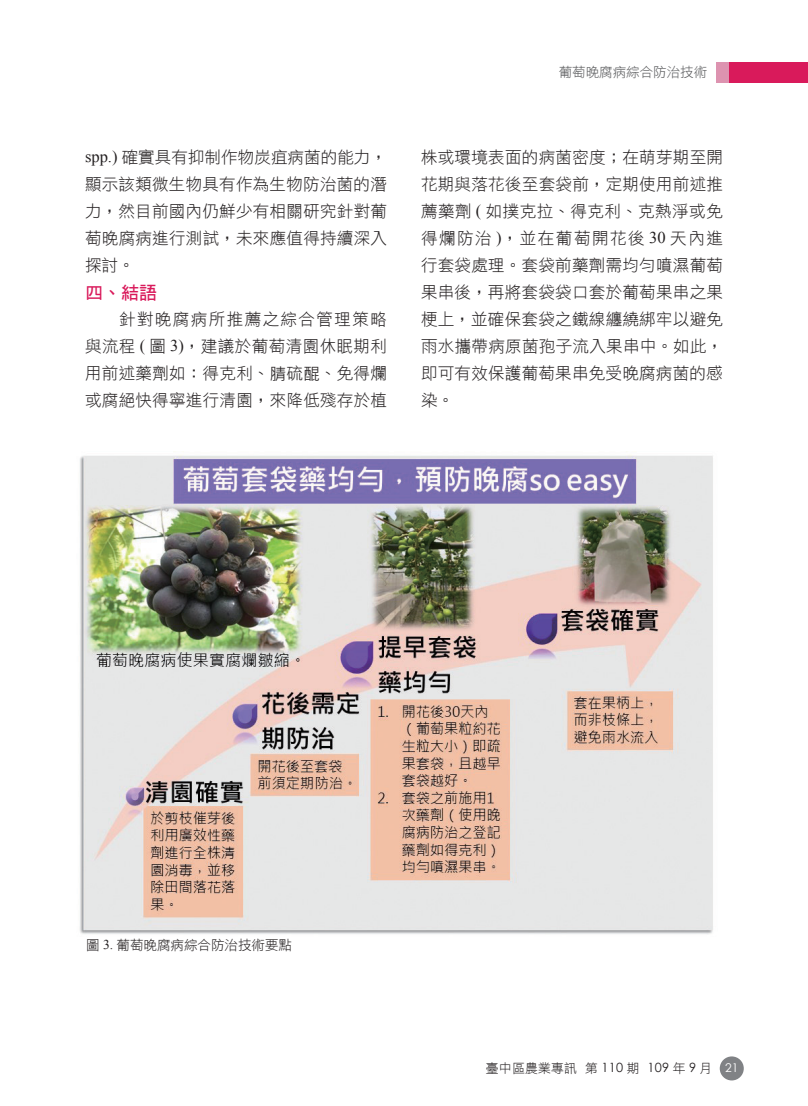
<style>
.page{position:relative;width:808px;height:1106px;background:#fff}
.page>*{position:absolute;margin:0;border:0;box-sizing:border-box;transform-origin:0 0}
.一_前言{font:18px "DF Hei Bd HK BF";color:#d91a5b}
.內文{font:16.5px/27px "DF Hei Lt HK BF";letter-spacing:.02em;color:#231f20;text-align:justify}
.t1{font:13.5px "DF Hei Lt HK BF";color:#231f20}
.t2{font:13.5px "DF Hei Lt HK BF";color:#57585a}
.t3{font:12.75px "DF Hei Lt HK BF";letter-spacing:.025em;color:#231f20}
.s1{font-family:"Times New Roman"}
.s2{font-family:"Microsoft Jheng Hei"}
.s3{font-family:"Century Gothic"}
.s4{font-family:"Century Gothic";font-size:12px;color:#fff}
</style>
<div class="page">
<div style="left:716px;top:63px;width:92px;height:20px;background:#dd93b0"></div>
<div style="left:729px;top:63px;width:79px;height:20px;background:#d91a5b"></div>
<div style="left:720px;top:1056px;width:24px;height:24px;background:#808285;border-radius:50%"></div>
<img style="left:80px;top:451px;width:633px;height:483px">
<p class="內文" style="left:85px;top:144px;width:304px"><span class="s1">spp.)</span> 確實具有抑制作物炭疽病菌的能力，顯示該類微生物具有作為生物防治菌的潛力，然目前國內仍鮮少有相關研究針對葡萄晚腐病進行測試，未來應值得持續深入探討。</p>
<p class="一_前言" style="left:85px;top:284px;width:73px">四、結語</p>
<p class="內文" style="left:85px;top:306px;width:304px;text-indent:34px">針對晚腐病所推薦之綜合管理策略與流程 <span class="s1">(</span> 圖 <span class="s1">3)</span>，建議於葡萄清園休眠期利用前述藥劑如：得克利、<span class="s2">腈</span>硫<span class="s2">醌</span>、免得爛或腐絕快得寧進行清園，來降低殘存於植</p>
<p class="t2" style="left:559px;top:65px;width:150px">葡萄晚腐病綜合防治技術</p>
<p class="內文" style="left:421px;top:144px;width:304px">株或環境表面的病菌密度；在萌芽期至開花期與落花後至套袋前，定期使用前述推薦藥劑 <span class="s1">(</span> 如撲克拉、得克利、克熱淨或免得爛防治 <span class="s1">)</span>，並在葡萄開花後 <span class="s1">30</span> 天內進行套袋處理。套袋前藥劑需均勻噴濕葡萄果串後，再將套袋袋口套於葡萄果串之果梗上，並確保套袋之鐵線纏繞綁牢以避免雨水攜帶病原菌孢子流入果串中。如此，即可有效保護葡萄果串免受晚腐病菌的感染。</p>
<p class="t1" style="left:86px;top:938px;width:207px">圖 <span class="s1">3.</span> 葡萄晚腐病綜合防治技術要點</p>
<p class="t3" style="left:486px;top:1062px;width:254px">臺中區農業專訊 第 <span class="s3">110</span> 期 <span class="s3">109</span> 年 <span class="s3">9</span> 月 <span class="s4">21</span></p>
</div>
